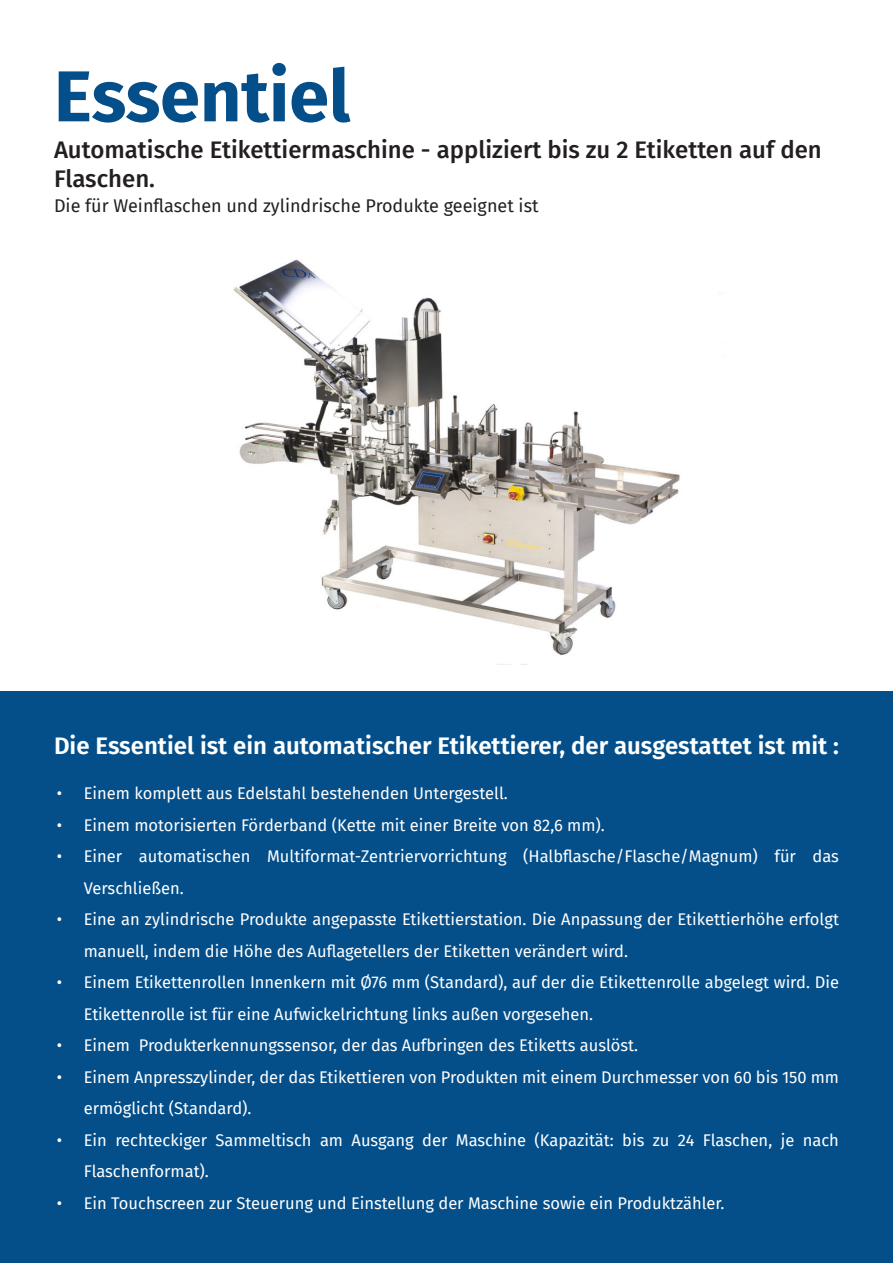
<style>
.page{position:relative;width:893px;height:1263px;background:#fff}
.page>*{position:absolute;margin:0;border:0;box-sizing:border-box;transform-origin:0 0}
.t1{font:700 72px "Fira Sans";color:#044f8a}
.t2{font:500 24px/28.8px "Fira Sans";color:#231f20}
.t3{font:600 24px "Fira Sans";color:#fff}
.t4{font:18px "Fira Sans";color:#231f20}
.t5{font:16.5px/31.5px "Fira Sans";color:#fff}
</style>
<div class="page">
<div style="left:0;top:691px;width:893px;height:572px;background:#044f8a"></div>
<img style="left:233px;top:259px;width:488px;height:396px">
<h1 class="t1" style="left:54px;top:46px;width:298px">Essentiel</h1>
<h2 class="t2" style="left:54px;top:136px;width:769px">Automatische Etikettiermaschine - appliziert bis zu 2 Etiketten auf den<br>Flaschen.</h2>
<p class="t4" style="left:54px;top:192px;width:486px">Die für Weinflaschen und zylindrische Produkte geeignet ist</p>
<h2 class="t3" style="left:54px;top:729px;width:786px">Die Essentiel ist ein automatischer Etikettierer, der ausgestattet ist mit :</h2>
<p class="t5" style="left:57px;top:778px;width:453px">• Einem komplett aus Edelstahl bestehenden Untergestell.</p>
<p class="t5" style="left:57px;top:809px;width:550px">• Einem motorisierten Förderband (Kette mit einer Breite von 82,6 mm).</p>
<p class="t5" style="left:84px;top:841px;width:757px;text-indent:-27px">• Einer automatischen Multiformat-Zentriervorrichtung (Halbflasche/Flasche/Magnum) für das<br>Verschließen.</p>
<p class="t5" style="left:84px;top:904px;width:757px;text-indent:-27px">• Eine an zylindrische Produkte angepasste Etikettierstation. Die Anpassung der Etikettierhöhe erfolgt manuell, indem die Höhe des Auflagetellers der Etiketten verändert wird.</p>
<p class="t5" style="left:84px;top:967px;width:757px;text-indent:-27px">• Einem Etikettenrollen Innenkern mit Ø76 mm (Standard), auf der die Etikettenrolle abgelegt wird. Die<br>Etikettenrolle ist für eine Aufwickelrichtung links außen vorgesehen.</p>
<p class="t5" style="left:57px;top:1030px;width:583px">• Einem Produkterkennungssensor, der das Aufbringen des Etiketts auslöst.</p>
<p class="t5" style="left:84px;top:1061px;width:757px;text-indent:-27px">• Einem Anpresszylinder, der das Etikettieren von Produkten mit einem Durchmesser von 60 bis 150 mm ermöglicht (Standard).</p>
<p class="t5" style="left:84px;top:1124px;width:757px;text-indent:-27px">• Ein rechteckiger Sammeltisch am Ausgang der Maschine (Kapazität: bis zu 24 Flaschen, je nach<br>Flaschenformat).</p>
<p class="t5" style="left:57px;top:1187px;width:669px">• Ein Touchscreen zur Steuerung und Einstellung der Maschine sowie ein Produktzähler.</p>
</div>
